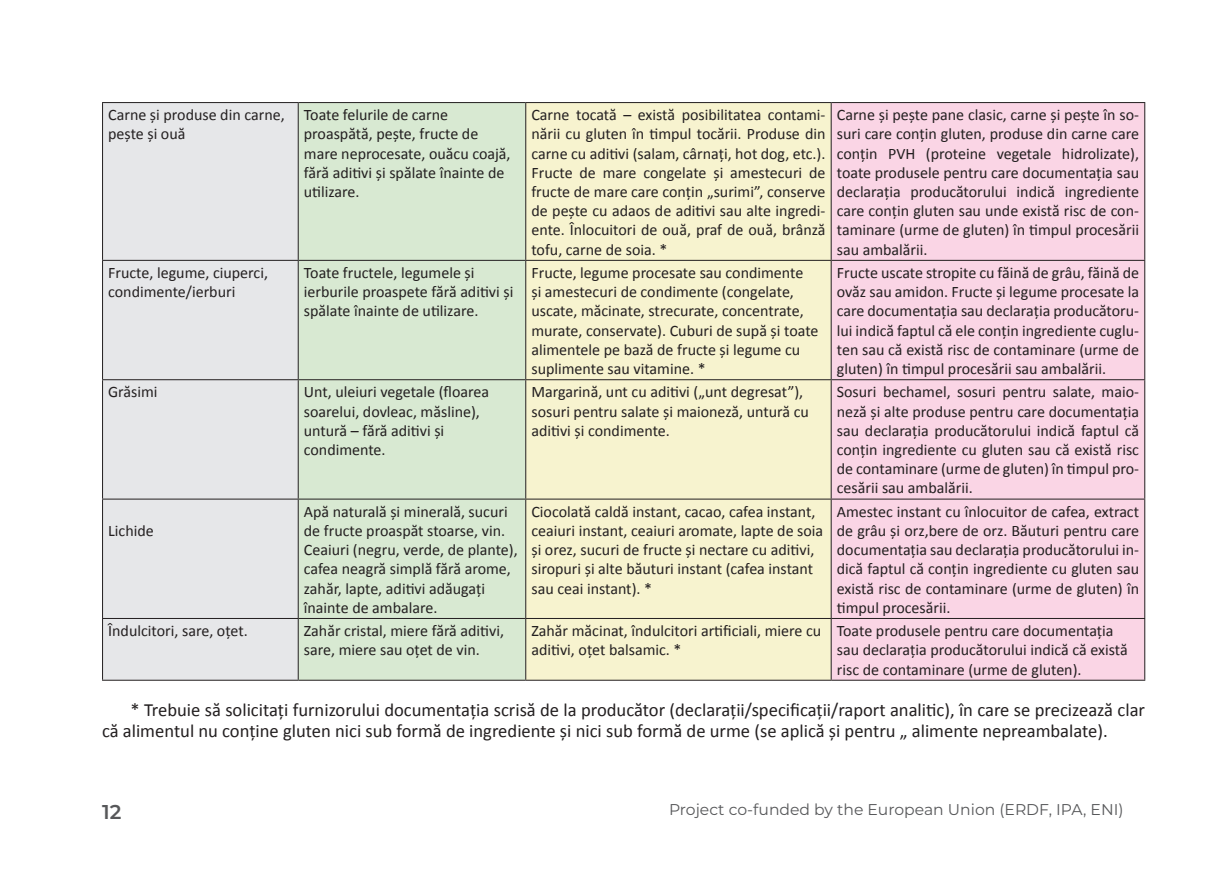
<style>
.page{position:relative;width:1219px;height:896px;background:#fff}
.page>*{position:absolute;margin:0;border:0;box-sizing:border-box;transform-origin:0 0}
.t1{font:600 20px "Montserrat";color:#57585a}
.t2{font:18.6px/21.4px "Calibri";color:#231f20}
.t3{font:16px/19.2px "Calibri";color:#231f20}
.t4{font:15.6px "Montserrat";color:#57585a}
</style>
<div class="page">
<div style="left:103px;top:103px;width:195px;height:577px;background:#e6e7e9"></div>
<div style="left:299px;top:103px;width:226px;height:577px;background:#d8e9d2"></div>
<div style="left:526px;top:103px;width:305px;height:577px;background:#f7f3cf"></div>
<div style="left:832px;top:103px;width:312px;height:577px;background:#fad5e5"></div>
<hr style="left:102px;top:102px;width:196px;height:1px;background:#231f20">
<hr style="left:102px;top:103px;width:1px;height:157px;background:#231f20">
<hr style="left:298px;top:102px;width:228px;height:1px;background:#231f20">
<hr style="left:298px;top:103px;width:1px;height:157px;background:#231f20">
<hr style="left:526px;top:102px;width:305px;height:1px;background:#231f20">
<hr style="left:525px;top:103px;width:1px;height:157px;background:#231f20">
<hr style="left:831px;top:102px;width:314px;height:1px;background:#231f20">
<hr style="left:831px;top:103px;width:1px;height:157px;background:#231f20">
<hr style="left:1144px;top:103px;width:1px;height:157px;background:#231f20">
<hr style="left:102px;top:260px;width:196px;height:1px;background:#231f20">
<hr style="left:102px;top:261px;width:1px;height:118px;background:#231f20">
<hr style="left:298px;top:260px;width:228px;height:1px;background:#231f20">
<hr style="left:298px;top:261px;width:1px;height:118px;background:#231f20">
<hr style="left:526px;top:260px;width:305px;height:1px;background:#231f20">
<hr style="left:525px;top:261px;width:1px;height:118px;background:#231f20">
<hr style="left:831px;top:260px;width:314px;height:1px;background:#231f20">
<hr style="left:831px;top:261px;width:1px;height:118px;background:#231f20">
<hr style="left:1144px;top:261px;width:1px;height:118px;background:#231f20">
<hr style="left:102px;top:379px;width:196px;height:1px;background:#231f20">
<hr style="left:102px;top:380px;width:1px;height:118px;background:#231f20">
<hr style="left:298px;top:379px;width:228px;height:1px;background:#231f20">
<hr style="left:298px;top:380px;width:1px;height:118px;background:#231f20">
<hr style="left:526px;top:379px;width:305px;height:1px;background:#231f20">
<hr style="left:525px;top:380px;width:1px;height:118px;background:#231f20">
<hr style="left:831px;top:379px;width:314px;height:1px;background:#231f20">
<hr style="left:831px;top:380px;width:1px;height:118px;background:#231f20">
<hr style="left:1144px;top:380px;width:1px;height:118px;background:#231f20">
<hr style="left:102px;top:498px;width:196px;height:1px;background:#231f20">
<hr style="left:102px;top:499px;width:1px;height:119px;background:#231f20">
<hr style="left:298px;top:498px;width:228px;height:1px;background:#231f20">
<hr style="left:298px;top:499px;width:1px;height:119px;background:#231f20">
<hr style="left:526px;top:498px;width:305px;height:1px;background:#231f20">
<hr style="left:525px;top:499px;width:1px;height:119px;background:#231f20">
<hr style="left:831px;top:498px;width:314px;height:1px;background:#231f20">
<hr style="left:831px;top:499px;width:1px;height:119px;background:#231f20">
<hr style="left:1144px;top:499px;width:1px;height:119px;background:#231f20">
<hr style="left:102px;top:618px;width:196px;height:1px;background:#231f20">
<hr style="left:102px;top:619px;width:1px;height:61px;background:#231f20">
<hr style="left:298px;top:618px;width:228px;height:1px;background:#231f20">
<hr style="left:298px;top:619px;width:1px;height:61px;background:#231f20">
<hr style="left:526px;top:618px;width:305px;height:1px;background:#231f20">
<hr style="left:525px;top:619px;width:1px;height:61px;background:#231f20">
<hr style="left:831px;top:618px;width:314px;height:1px;background:#231f20">
<hr style="left:831px;top:619px;width:1px;height:61px;background:#231f20">
<hr style="left:1144px;top:619px;width:1px;height:61px;background:#231f20">
<hr style="left:102px;top:680px;width:196px;height:1px;background:#231f20">
<hr style="left:298px;top:680px;width:228px;height:1px;background:#231f20">
<hr style="left:526px;top:680px;width:305px;height:1px;background:#231f20">
<hr style="left:831px;top:680px;width:314px;height:1px;background:#231f20">
<p class="t3" style="left:108px;top:105px;width:178px">Carne și produse din carne, pește și ouă</p>
<p class="t3" style="left:304px;top:105px;width:208px">Toate felurile de carne proaspătă, pește, fructe de mare neprocesate, ouăcu coajă, fără aditivi și spălate înainte de utilizare.</p>
<p class="t3" style="left:531px;top:105px;width:296px;text-align:justify">Carne tocată – există posibilitatea contami&shy;nării cu gluten în timpul tocării. Produse din carne cu aditivi (salam, cârnați, hot dog, etc.).<br>Fructe de mare congelate și amestecuri de fructe de mare care conțin „surimi”, conserve de pește cu adaos de aditivi sau alte ingredi&shy;ente. Înlocuitori de ouă, praf de ouă, brânză tofu, carne de soia. *</p>
<p class="t3" style="left:837px;top:105px;width:304px;text-align:justify">Carne și pește pane clasic, carne și pește în so&shy;suri care conțin gluten, produse din carne care conțin PVH (proteine vegetale hidrolizate), toate produsele pentru care documentația sau declarația producătorului indică ingrediente care conțin gluten sau unde există risc de con&shy;taminare (urme de gluten) în timpul procesării sau ambalării.</p>
<p class="t3" style="left:108px;top:262px;width:161px">Fructe, legume, ciuperci, condimente/ierburi</p>
<p class="t3" style="left:304px;top:262px;width:211px">Toate fructele, legumele și ierburile proaspete fără aditivi și spălate înainte de utilizare.</p>
<p class="t3" style="left:531px;top:262px;width:289px">Fructe, legume procesate sau condimente<br>și amestecuri de condimente (congelate, uscate, măcinate, strecurate, concentrate, murate, conservate). Cuburi de supă și toate alimentele pe bază de fructe și legume cu suplimente sau vitamine. *</p>
<p class="t3" style="left:837px;top:262px;width:304px;text-align:justify">Fructe uscate stropite cu făină de grâu, făină de ovăz sau amidon. Fructe și legume procesate la care documentația sau declarația producătoru&shy;lui indică faptul că ele conțin ingrediente cuglu&shy;ten sau că există risc de contaminare (urme de gluten) în timpul procesării sau ambalării.</p>
<p class="t3" style="left:108px;top:382px;width:51px">Grăsimi</p>
<p class="t3" style="left:304px;top:382px;width:187px">Unt, uleiuri vegetale (floarea soarelui, dovleac, măsline), untură – fără aditivi și condimente.</p>
<p class="t3" style="left:531px;top:382px;width:279px">Margarină, unt cu aditivi („unt degresat”), sosuri pentru salate și maioneză, untură cu aditivi și condimente.</p>
<p class="t3" style="left:837px;top:382px;width:304px;text-align:justify">Sosuri bechamel, sosuri pentru salate, maio&shy;neză și alte produse pentru care documentația sau declarația producătorului indică faptul că conțin ingrediente cu gluten sau că există risc de contaminare (urme de gluten) în timpul pro&shy;cesării sau ambalării.</p>
<p class="t3" style="left:108px;top:520px;width:47px">Lichide</p>
<p class="t3" style="left:304px;top:501px;width:215px">Apă naturală și minerală, sucuri de fructe proaspăt stoarse, vin.<br>Ceaiuri (negru, verde, de plante), cafea neagră simplă fără arome, zahăr, lapte, aditivi adăugați înainte de ambalare.</p>
<p class="t3" style="left:531px;top:501px;width:293px">Ciocolată caldă instant, cacao, cafea instant, ceaiuri instant, ceaiuri aromate, lapte de soia și orez, sucuri de fructe și nectare cu aditivi, siropuri și alte băuturi instant (cafea instant sau ceai instant). *</p>
<p class="t3" style="left:837px;top:501px;width:304px;text-align:justify">Amestec instant cu înlocuitor de cafea, extract de grâu și orz,bere de orz. Băuturi pentru care documentația sau declarația producătorului in&shy;dică faptul că conțin ingrediente cu gluten sau există risc de contaminare (urme de gluten) în timpul procesării.</p>
<p class="t3" style="left:108px;top:620px;width:141px">Îndulcitori, sare, oțet.</p>
<p class="t3" style="left:304px;top:620px;width:202px">Zahăr cristal, miere fără aditivi, sare, miere sau oțet de vin.</p>
<p class="t3" style="left:531px;top:620px;width:291px">Zahăr măcinat, îndulcitori artificiali, miere cu aditivi, oțet balsamic. *</p>
<p class="t3" style="left:837px;top:620px;width:292px">Toate produsele pentru care documentația sau declarația producătorului indică că există risc de contaminare (urme de gluten).</p>
<p class="t2" style="left:102px;top:698px;width:1044px;text-indent:28px">* Trebuie să solicitați furnizorului documentația scrisă de la producător (declarații/specificații/raport analitic), în care se precizează clar că alimentul nu conține gluten nici sub formă de ingrediente și nici sub formă de urme (se aplică și pentru „ alimente nepreambalate).</p>
<p class="t1" style="left:102px;top:797px;width:21px">12</p>
<p class="t4" style="left:669px;top:798px;width:456px">Project co-funded by the European Union (ERDF, IPA, ENI)</p>
</div>
